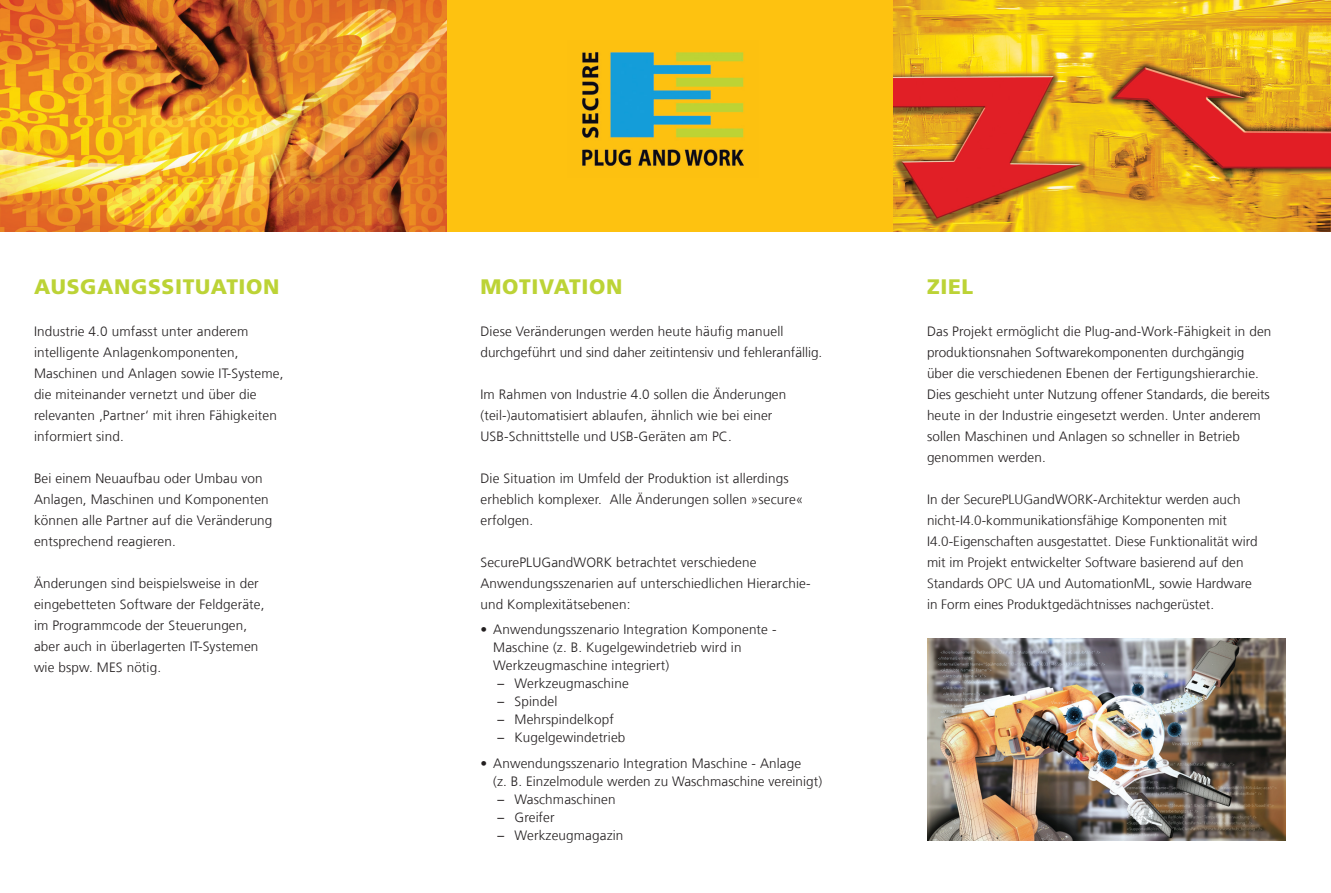
<style>
.page{position:relative;width:1331px;height:893px;background:#fff}
.page>*{position:absolute;margin:0;border:0;box-sizing:border-box;transform-origin:0 0}
.t1{font:900 21px "Frutiger LT Com";letter-spacing:.03em;color:#bcd336}
.t2{font:300 13.5px/21px "Frutiger LT Com";letter-spacing:.01em;color:#231f20}
.t3{font:300 13.5px/21px "Frutiger";color:#231f20}
.s1{font-weight:400}
</style>
<div class="page">
<div style="left:427px;top:0;width:472px;height:231px;background:#fec210"></div>
<img style="left:0;top:0;width:446px;height:231px">
<img style="left:893px;top:0;width:438px;height:231px">
<img style="left:582px;top:52px;width:162px;height:114px">
<img style="left:927px;top:639px;width:358px;height:201px">
<h1 class="t1" style="left:34px;top:274px;width:247px">AUSGANGSSITUATION</h1>
<h1 class="t1" style="left:927px;top:274px;width:48px">ZIEL</h1>
<p class="t2" style="left:927px;top:321px;width:346px">Das Projekt ermöglicht die Plug-and-Work-Fähigkeit in den produktionsnahen Softwarekomponenten durchgängig über die verschiedenen Ebenen der Fertigungshierarchie.<br>Dies geschieht unter Nutzung offener Standards, die bereits heute in der Industrie eingesetzt werden. Unter anderem sollen Maschinen und Anlagen so schneller in Betrieb genommen werden.</p>
<p class="t3" style="left:927px;top:489px;width:332px">In der SecurePLUGandWORK-Architektur werden auch nicht-I4.0-kommunikationsfähige Komponenten mit I4.0-Eigenschaften ausgestattet. Diese Funktionalität wird mit im Projekt entwickelter Software basierend auf den Standards OPC UA und AutomationML, sowie Hardware in Form eines Produktgedächtnisses nachgerüstet.</p>
<h1 class="t1" style="left:480px;top:274px;width:143px">MOTIVATION</h1>
<p class="t2" style="left:480px;top:321px;width:343px">Diese Veränderungen werden heute häufig manuell durchgeführt und sind daher zeitintensiv und fehleranfällig.</p>
<p class="t2" style="left:480px;top:384px;width:307px">Im Rahmen von Industrie 4.0 sollen die Änderungen (teil-)automatisiert ablaufen, ähnlich wie bei einer<br>USB-Schnittstelle und USB-Geräten am PC.</p>
<p class="t2" style="left:480px;top:468px;width:324px">Die Situation im Umfeld der Produktion ist allerdings erheblich komplexer. Alle Änderungen sollen »secure« erfolgen.</p>
<p class="t2" style="left:480px;top:552px;width:332px">SecurePLUGandWORK betrachtet verschiedene<br>Anwendungsszenarien auf unterschiedlichen Hierarchie&shy;und Komplexitätsebenen:</p>
<p class="t2" style="left:493px;top:620px;width:285px;line-height:18px;text-indent:-13px">• Anwendungsszenario Integration Komponente -<br>Maschine (z. B. Kugelgewindetrieb wird in<br>Werkzeugmaschine integriert)</p>
<p class="t2" style="left:497px;top:673px;width:133px"><span class="s1">–</span> Werkzeugmaschine</p>
<p class="t2" style="left:497px;top:691px;width:61px"><span class="s1">–</span> Spindel</p>
<p class="t2" style="left:497px;top:709px;width:118px"><span class="s1">–</span> Mehrspindelkopf</p>
<p class="t2" style="left:497px;top:726px;width:129px"><span class="s1">–</span> Kugelgewindetrieb</p>
<p class="t2" style="left:493px;top:754px;width:330px;line-height:18px;text-indent:-13px">• Anwendungsszenario Integration Maschine - Anlage<br>(z. B. Einzelmodule werden zu Waschmaschine vereinigt)</p>
<p class="t2" style="left:497px;top:789px;width:120px"><span class="s1">–</span> Waschmaschinen</p>
<p class="t2" style="left:497px;top:807px;width:59px"><span class="s1">–</span> Greifer</p>
<p class="t2" style="left:497px;top:825px;width:127px"><span class="s1">–</span> Werkzeugmagazin</p>
<p class="t2" style="left:34px;top:321px;width:251px">Industrie 4.0 umfasst unter anderem intelligente Anlagenkomponenten, Maschinen und Anlagen sowie IT-Systeme, die miteinander vernetzt und über die relevanten ‚Partner‘ mit ihren Fähigkeiten informiert sind.</p>
<p class="t2" style="left:34px;top:468px;width:240px">Bei einem Neuaufbau oder Umbau von Anlagen, Maschinen und Komponenten können alle Partner auf die Veränderung entsprechend reagieren.</p>
<p class="t2" style="left:34px;top:573px;width:232px">Änderungen sind beispielsweise in der eingebetteten Software der Feldgeräte, im Programmcode der Steuerungen, aber auch in überlagerten IT-Systemen wie bspw. MES nötig.</p>
</div>
